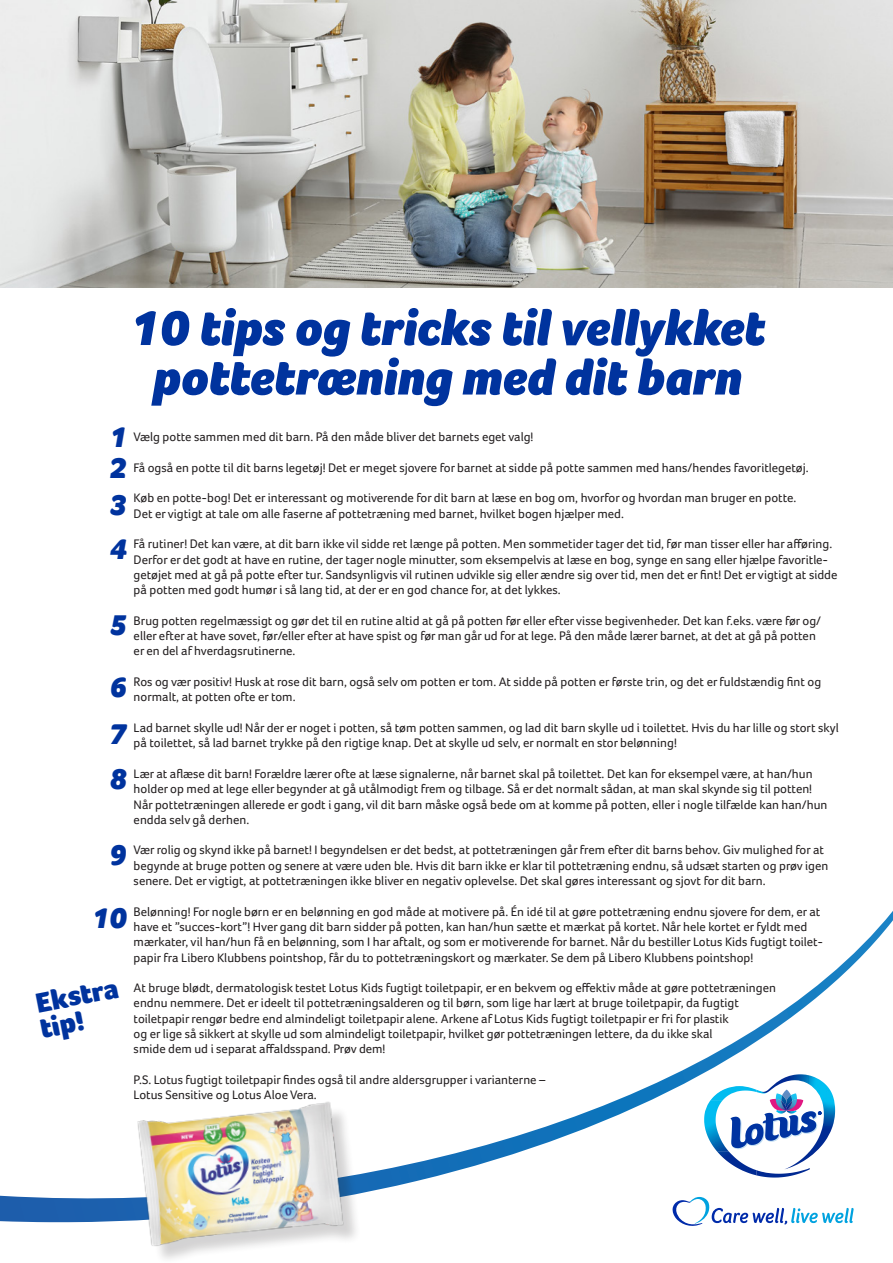
<style>
.page{position:relative;width:893px;height:1263px;background:#fff}
.page>*{position:absolute;margin:0;border:0;box-sizing:border-box;transform-origin:0 0}
.t1{font:italic 900 51px/49.5px "Foco";color:#00339e;text-align:center}
.t2{font:italic 900 30px/30.2px "Foco";color:#00339e}
.t3{font:900 28.5px/25.5px "Foco";color:#00339e}
.t4{font:12.75px/15.3px "Foco";color:#231f20}
</style>
<div class="page">
<svg style="left:0;top:911px;width:893px;height:311px"></svg>
<img style="left:710px;top:1086px;width:46px;height:14px">
<img style="left:756px;top:1074px;width:53px;height:16px">
<img style="left:809px;top:1084px;width:26px;height:42px">
<img style="left:704px;top:1100px;width:25px;height:52px">
<img style="left:822px;top:1126px;width:3px;height:31px">
<img style="left:717px;top:1152px;width:39px;height:23px">
<svg style="left:730px;top:1090px;width:92px;height:72px"></svg>
<img style="left:0;top:0;width:893px;height:287px">
<div style="left:142px;top:1105px;width:220px;height:158px;background:#231f20;opacity:.2"></div>
<img style="left:129px;top:1093px;width:226px;height:160px">
<svg style="left:671px;top:1195px;width:184px;height:31px"></svg>
<h1 class="t1" style="left:129px;top:302px;width:637px">10 tips og tricks til vellykket pottetræning med dit barn</h1>
<h2 class="t2" style="left:109px;top:422px;width:19px">1<br>2</h2>
<h2 class="t2" style="left:109px;top:483px;width:19px;line-height:43.3px">3<br>4</h2>
<p class="t4" style="left:134px;top:429px;width:401px">Vælg potte sammen med dit barn. På den måde bliver det barnets eget valg!</p>
<p class="t4" style="left:134px;top:460px;width:676px">Få også en potte til dit barns legetøj! Det er meget sjovere for barnet at sidde på potte sammen med hans/hendes favoritlegetøj.</p>
<p class="t4" style="left:134px;top:490px;width:664px">Køb en potte-bog! Det er interessant og motiverende for dit barn at læse en bog om, hvorfor og hvordan man bruger en potte.<br>Det er vigtigt at tale om alle faserne af pottetræning med barnet, hvilket bogen hjælper med.</p>
<p class="t4" style="left:134px;top:536px;width:705px">Få rutiner! Det kan være, at dit barn ikke vil sidde ret længe på potten. Men sommetider tager det tid, før man tisser eller har afføring.<br>Derfor er det godt at have en rutine, der tager nogle minutter, som eksempelvis at læse en bog, synge en sang eller hjælpe favoritle&shy;getøjet med at gå på potte efter tur. Sandsynligvis vil rutinen udvikle sig eller ændre sig over tid, men det er fint! Det er vigtigt at sidde på potten med godt humør i så lang tid, at der er en god chance for, at det lykkes.</p>
<p class="t4" style="left:134px;top:613px;width:689px">Brug potten regelmæssigt og gør det til en rutine altid at gå på potten før eller efter visse begivenheder. Det kan f.eks. være før og/ eller efter at have sovet, før/eller efter at have spist og før man går ud for at lege. På den måde lærer barnet, at det at gå på potten er en del af hverdagsrutinerne.</p>
<p class="t4" style="left:134px;top:674px;width:689px">Ros og vær positiv! Husk at rose dit barn, også selv om potten er tom. At sidde på potten er første trin, og det er fuldstændig fint og normalt, at potten ofte er tom.</p>
<p class="t4" style="left:134px;top:720px;width:707px">Lad barnet skylle ud! Når der er noget i potten, så tøm potten sammen, og lad dit barn skylle ud i toilettet. Hvis du har lille og stort skyl på toilettet, så lad barnet trykke på den rigtige knap. Det at skylle ud selv, er normalt en stor belønning!</p>
<p class="t4" style="left:134px;top:766px;width:695px">Lær at aflæse dit barn! Forældre lærer ofte at læse signalerne, når barnet skal på toilettet. Det kan for eksempel være, at han/hun holder op med at lege eller begynder at gå utålmodigt frem og tilbage. Så er det normalt sådan, at man skal skynde sig til potten!<br>Når pottetræningen allerede er godt i gang, vil dit barn måske også bede om at komme på potten, eller i nogle tilfælde kan han/hun endda selv gå derhen.</p>
<p class="t4" style="left:134px;top:842px;width:696px">Vær rolig og skynd ikke på barnet! I begyndelsen er det bedst, at pottetræningen går frem efter dit barns behov. Giv mulighed for at begynde at bruge potten og senere at være uden ble. Hvis dit barn ikke er klar til pottetræning endnu, så udsæt starten og prøv igen senere. Det er vigtigt, at pottetræningen ikke bliver en negativ oplevelse. Det skal gøres interessant og sjovt for dit barn.</p>
<p class="t4" style="left:134px;top:903px;width:691px">Belønning! For nogle børn er en belønning en god måde at motivere på. Én idé til at gøre pottetræning endnu sjovere for dem, er at have et ”succes-kort”! Hver gang dit barn sidder på potten, kan han/hun sætte et mærkat på kortet. Når hele kortet er fyldt med mærkater, vil han/hun få en belønning, som I har aftalt, og som er motiverende for barnet. Når du bestiller Lotus Kids fugtigt toilet&shy;papir fra Libero Klubbens pointshop, får du to pottetræningskort og mærkater. Se dem på Libero Klubbens pointshop!</p>
<p class="t4" style="left:134px;top:980px;width:644px">At bruge blødt, dermatologisk testet Lotus Kids fugtigt toiletpapir, er en bekvem og effektiv måde at gøre pottetræningen endnu nemmere. Det er ideelt til pottetræningsalderen og til børn, som lige har lært at bruge toiletpapir, da fugtigt toiletpapir rengør bedre end almindeligt toiletpapir alene. Arkene af Lotus Kids fugtigt toiletpapir er fri for plastik<br>og er lige så sikkert at skylle ud som almindeligt toiletpapir, hvilket gør pottetræningen lettere, da du ikke skal<br>smide dem ud i separat affaldsspand. Prøv dem!</p>
<p class="t4" style="left:134px;top:1072px;width:413px">P.S. Lotus fugtigt toiletpapir findes også til andre aldersgrupper i varianterne –<br>Lotus Sensitive og Lotus Aloe Vera.</p>
<h2 class="t2" style="left:109px;top:594px;width:19px;line-height:61.7px">5<br>6</h2>
<h2 class="t2" style="left:109px;top:711px;width:19px;line-height:45.2px">7<br>8</h2>
<h2 class="t2" style="left:91px;top:823px;width:37px;line-height:63px;text-align:center">9<br>10</h2>
<h3 class="t3" style="left:33px;top:990px;width:85px;rotate:-11deg">Ekstra tip!</h3>
</div>
